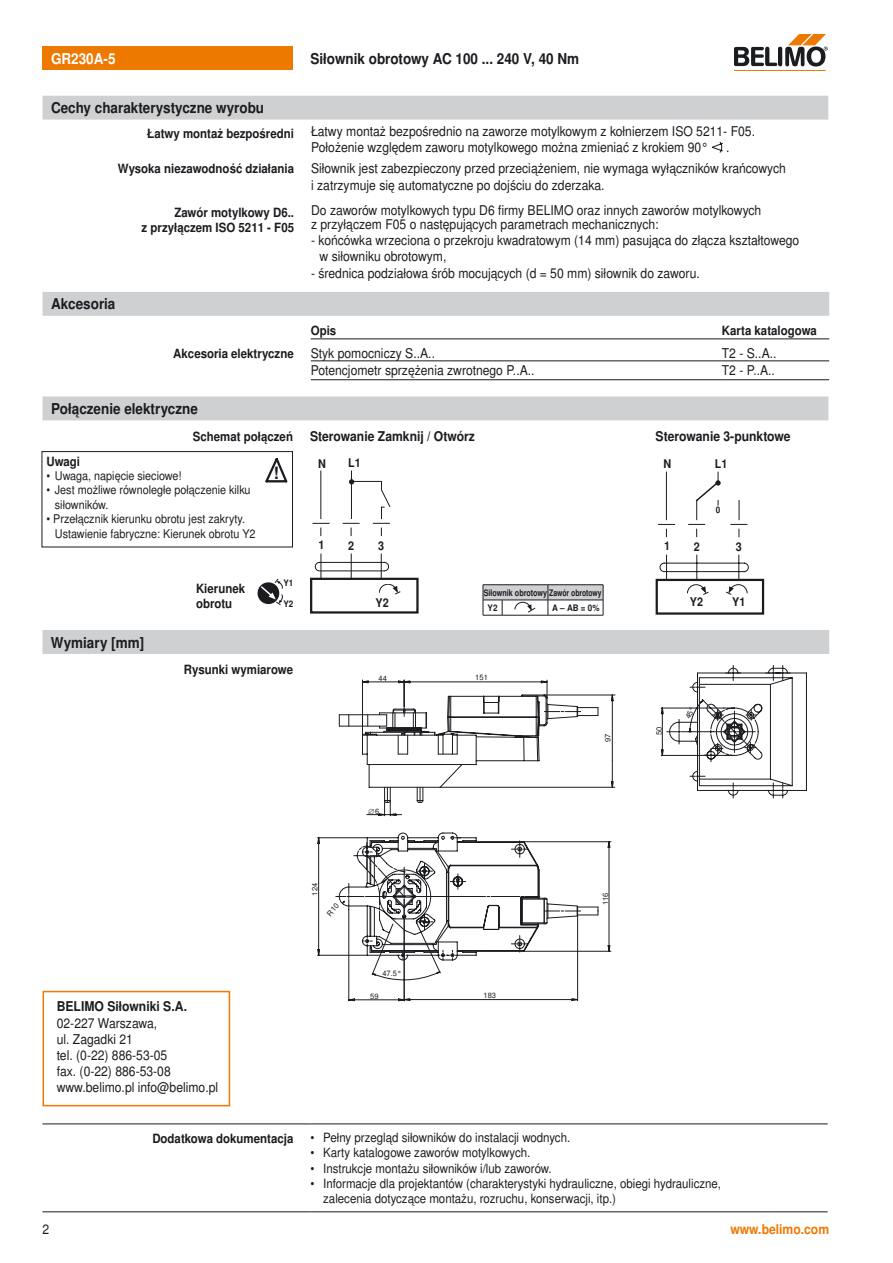
<style>
.page{position:relative;width:893px;height:1263px;background:#fff}
.page>*{position:absolute;margin:0;border:0;box-sizing:border-box;transform-origin:0 0}
.t1{font:700 16.95px "Nimbus Sans BEL";color:#1b1c20}
.Titel_1{font:700 15px "Nimbus Sans BEL";color:#1b1c20;scale:.9 1}
.Überschrift_2_links{font:700 15px "Nimbus Sans BEL";color:#1b1c20;scale:.9 1}
.Überschrift_2_links_invers{font:700 15px "Nimbus Sans BEL";color:#fff;scale:.9 1}
.Normalny{font:13.5px "Nimbus Sans BEL";color:#1b1c20;scale:.9 1}
.Lauftext_9{font:13.5px "Nimbus Sans BEL";color:#1b1c20;scale:.9 1}
.Titel_3{font:700 13.5px "Nimbus Sans BEL";color:#1b1c20;scale:.9 1}
.www_rechts{font:700 13.5px "Nimbus Sans BEL";color:#ee7900;scale:.9 1}
.Zahl_Seite_links{font:13.5px "Nimbus Sans BEL";color:#1b1c20;scale:.9 1}
.Sicherheitshinweise{font:12.75px "Nimbus Sans BEL";color:#1b1c20;scale:.9 1}
.Marginalien{font:700 12.75px "Nimbus Sans BEL";color:#1b1c20;scale:.9 1}
.Lauftext_9-2{font:700 12.75px "Nimbus Sans BEL";color:#1b1c20;scale:.9 1}
.Titel_2{font:700 12.75px/15.3px "Nimbus Sans BEL";color:#1b1c20;scale:.9 1}
.Lauftext_8{font:700 12.75px "Nimbus Sans BEL";color:#1b1c20;scale:.9 1}
.Aufzählung_9__3_mm{font:12px/14.4px "Nimbus Sans BEL";color:#1b1c20;scale:.9 1}
.Hinweise_Aufzählung{font:12px "Nimbus Sans BEL";color:#1b1c20;scale:.9 1}
.t2{font:700 12px "Nimbus Sans BEL";color:#1b1c20;scale:.9 1}
.t3{font:700 9px/15.1px "Nimbus Sans BEL";color:#1b1c20;scale:.8 1}
.t4{font:700 9px "Nimbus Sans BEL";color:#1b1c20;scale:.9 1}
.t5{font:7.5px "Nimbus Sans BEL";color:#1b1c20}
</style>
<div class="page">
<hr style="left:735px;top:70px;width:91px;height:1px;background:#ee7900">
<svg style="left:735px;top:34px;width:93px;height:33px"></svg>
<div style="left:43px;top:47px;width:250px;height:23px;background:#ee7900"></div>
<div style="left:43px;top:396px;width:785px;height:24px;background:#ced0d2"></div>
<div style="left:310px;top:578px;width:109px;height:36px;border:2px solid #1b1c20"></div>
<svg style="left:312px;top:470px;width:89px;height:124px"></svg>
<svg style="left:483px;top:584px;width:121px;height:32px"></svg>
<div style="left:656px;top:579px;width:108px;height:36px;border:2px solid #1b1c20"></div>
<svg style="left:657px;top:471px;width:92px;height:124px"></svg>
<div style="left:43px;top:96px;width:785px;height:24px;background:#ced0d2"></div>
<svg style="left:712px;top:142px;width:11px;height:10px"></svg>
<div style="left:42px;top:630px;width:787px;height:24px;background:#ced0d2"></div>
<hr style="left:310px;top:662px;width:496px;height:1px;background:#1b1c20">
<hr style="left:310px;top:662px;width:1px;height:159px;background:#1b1c20">
<hr style="left:310px;top:1020px;width:496px;height:1px;background:#1b1c20">
<hr style="left:834px;top:662px;width:1px;height:159px;background:#1b1c20">
<hr style="left:310px;top:830px;width:1px;height:178px;background:#1b1c20">
<hr style="left:310px;top:1012px;width:342px;height:1px;background:#1b1c20">
<hr style="left:834px;top:830px;width:1px;height:178px;background:#1b1c20">
<div style="left:42px;top:451px;width:251px;height:96px;border:1px solid #1b1c20"></div>
<svg style="left:265px;top:458px;width:22px;height:25px"></svg>
<hr style="left:43px;top:1124px;width:267px;height:1px;background:#1b1c20">
<hr style="left:310px;top:1124px;width:518px;height:1px;background:#1b1c20">
<hr style="left:43px;top:1211px;width:267px;height:1px;background:#1b1c20">
<hr style="left:310px;top:1211px;width:518px;height:1px;background:#1b1c20">
<div style="left:43px;top:292px;width:786px;height:24px;background:#ced0d2"></div>
<hr style="left:311px;top:361px;width:411px;height:1px;background:#1b1c20">
<hr style="left:722px;top:361px;width:107px;height:1px;background:#1b1c20">
<hr style="left:311px;top:379px;width:411px;height:1px;background:#1b1c20">
<hr style="left:722px;top:379px;width:107px;height:1px;background:#1b1c20">
<hr style="left:311px;top:338px;width:411px;height:1px;background:#1b1c20">
<hr style="left:722px;top:338px;width:107px;height:1px;background:#1b1c20">
<div style="left:258px;top:582px;width:21px;height:22px;background:#1b1c20;border-radius:50%"></div>
<svg style="left:259px;top:579px;width:24px;height:26px"></svg>
<div style="left:43px;top:991px;width:187px;height:115px;border:1px solid #ee7900"></div>
<svg style="left:310px;top:668px;width:496px;height:153px"></svg>
<svg style="left:317px;top:832px;width:295px;height:170px"></svg>
<p class="Überschrift_2_links_invers" style="left:51px;top:50px;width:73px">GR230A-5</p>
<p class="Überschrift_2_links" style="left:310px;top:50px;width:300px">Siłownik obrotowy AC 100 ... 240 V, 40 Nm</p>
<p class="Titel_1" style="left:51px;top:99px;width:238px">Cechy charakterystyczne wyrobu</p>
<p class="Marginalien" style="left:147px;top:126px;width:165px">Łatwy montaż bezpośredni</p>
<p class="Normalny" style="left:311px;top:123px;width:495px">Łatwy montaż bezpośrednio na zaworze motylkowym z kołnierzem ISO 5211- F05.</p>
<p class="Normalny" style="left:311px;top:140px;width:443px">Położenie względem zaworu motylkowego można zmieniać z krokiem 90°</p>
<p class="Normalny" style="left:726px;top:140px;width:5px">.</p>
<p class="Marginalien" style="left:118px;top:160px;width:197px">Wysoka niezawodność działania</p>
<p class="Normalny" style="left:311px;top:160px;width:529px">Siłownik jest zabezpieczony przed przeciążeniem, nie wymaga wyłączników krańcowych</p>
<p class="Normalny" style="left:311px;top:177px;width:328px">i zatrzymuje się automatyczne po dojściu do zderzaka.</p>
<p class="Marginalien" style="left:174px;top:205px;width:135px">Zawór motylkowy D6..</p>
<p class="Marginalien" style="left:142px;top:220px;width:171px">z przyłączem ISO 5211 - F05</p>
<p class="Normalny" style="left:311px;top:202px;width:502px">Do zaworów motylkowych typu D6 firmy BELIMO oraz innych zaworów motylkowych</p>
<p class="Normalny" style="left:311px;top:216px;width:388px">z przyłączem F05 o następujących parametrach mechanicznych:</p>
<p class="Normalny" style="left:311px;top:232px;width:544px">- końcówka wrzeciona o przekroju kwadratowym (14 mm) pasująca do złącza kształtowego</p>
<p class="Normalny" style="left:320px;top:248px;width:142px">w siłowniku obrotowym,</p>
<p class="Normalny" style="left:311px;top:265px;width:433px">- średnica podziałowa śrób mocujących (d = 50 mm) siłownik do zaworu.</p>
<p class="Titel_1" style="left:51px;top:295px;width:73px">Akcesoria</p>
<p class="Lauftext_9-2" style="left:311px;top:322px;width:30px">Opis</p>
<p class="Lauftext_9-2" style="left:722px;top:322px;width:107px">Karta katalogowa</p>
<p class="Marginalien" style="left:173px;top:346px;width:135px">Akcesoria elektryczne</p>
<p class="Lauftext_9" style="left:311px;top:345px;width:140px">Styk pomocniczy S..A..</p>
<p class="Lauftext_9" style="left:722px;top:345px;width:62px">T2 - S..A..</p>
<p class="Lauftext_9" style="left:311px;top:362px;width:250px">Potencjometr sprzężenia zwrotnego P..A..</p>
<p class="Lauftext_9" style="left:722px;top:362px;width:61px">T2 - P..A..</p>
<p class="Titel_1" style="left:51px;top:400px;width:165px">Połączenie elektryczne</p>
<p class="Marginalien" style="left:193px;top:429px;width:113px">Schemat połączeń</p>
<p class="Titel_3" style="left:310px;top:428px;width:185px">Sterowanie Zamknij / Otwórz</p>
<p class="Titel_3" style="left:656px;top:428px;width:152px">Sterowanie 3-punktowe</p>
<p class="Lauftext_8" style="left:46px;top:453px;width:39px">Uwagi</p>
<p class="Aufzählung_9__3_mm" style="left:46px;top:469px;width:152px">• Uwaga, napięcie sieciowe!</p>
<p class="Aufzählung_9__3_mm" style="left:55px;top:483px;width:219px;text-indent:-8px">• Jest możliwe równoległe połączenie kilku siłowników.</p>
<p class="Hinweise_Aufzählung" style="left:46px;top:512px;width:222px">• Przełącznik kierunku obrotu jest zakryty.</p>
<p class="Aufzählung_9__3_mm" style="left:55px;top:526px;width:224px">Ustawienie fabryczne: Kierunek obrotu Y2</p>
<p class="Titel_1" style="left:51px;top:633px;width:105px">Wymiary [mm]</p>
<p class="Titel_2" style="left:196px;top:581px;width:56px">Kierunek obrotu</p>
<p class="t1" style="left:274px;top:463px;width:7px">!</p>
<p class="t4" style="left:283px;top:578px;width:13px">Y1</p>
<p class="t4" style="left:283px;top:598px;width:13px">Y2</p>
<p class="Marginalien" style="left:184px;top:662px;width:123px">Rysunki wymiarowe</p>
<p class="t2" style="left:318px;top:456px;width:10px">N</p>
<p class="t2" style="left:348px;top:456px;width:16px">L1</p>
<p class="t2" style="left:319px;top:538px;width:8px">1</p>
<p class="t2" style="left:348px;top:538px;width:8px">2</p>
<p class="t2" style="left:378px;top:538px;width:8px">3</p>
<p class="t2" style="left:376px;top:596px;width:16px">Y2</p>
<p class="t3" style="left:488px;top:585px;width:144px;text-indent:-4px">Siłownik obrotowy Zawór obrotowy<br>Y2</p>
<p class="t4" style="left:552px;top:602px;width:54px">A – AB = 0%</p>
<p class="t5" style="left:379px;top:673px;width:10px">44</p>
<p class="t5" style="left:475px;top:673px;width:14px">151</p>
<p class="t5" style="left:603px;top:735px;width:10px;rotate:-90deg">97</p>
<p class="t5" style="left:603px;top:742px;width:10px;rotate:-90deg">97</p>
<p class="t5" style="left:368px;top:806px;width:13px">∅6</p>
<p class="Titel_3" style="left:57px;top:998px;width:146px">BELIMO Siłowniki S.A.</p>
<p class="Normalny" style="left:57px;top:1015px;width:113px">02-227 Warszawa,</p>
<p class="Normalny" style="left:57px;top:1031px;width:86px">ul. Zagadki 21</p>
<p class="Normalny" style="left:57px;top:1047px;width:124px">tel. (0-22) 886-53-05</p>
<p class="Normalny" style="left:57px;top:1063px;width:128px">fax. (0-22) 886-53-08</p>
<p class="Normalny" style="left:57px;top:1079px;width:181px">www.belimo.pl info@belimo.pl</p>
<p class="t5" style="left:310px;top:896px;width:14px;rotate:-90deg">124</p>
<p class="t5" style="left:310px;top:903px;width:14px;rotate:-90deg">124</p>
<p class="t5" style="left:382px;top:969px;width:21px">47.5°</p>
<p class="t5" style="left:370px;top:991px;width:10px">59</p>
<p class="t5" style="left:484px;top:991px;width:14px">183</p>
<p class="t5" style="left:601px;top:905px;width:14px;rotate:-90deg">116</p>
<p class="t2" style="left:664px;top:457px;width:10px">N</p>
<p class="t2" style="left:715px;top:456px;width:16px">L1</p>
<p class="t4" style="left:716px;top:505px;width:7px">0</p>
<p class="t2" style="left:664px;top:539px;width:8px">1</p>
<p class="t2" style="left:694px;top:539px;width:8px">2</p>
<p class="t2" style="left:736px;top:539px;width:8px">3</p>
<p class="t2" style="left:690px;top:595px;width:16px">Y2</p>
<p class="t2" style="left:732px;top:594px;width:16px">Y1</p>
<p class="t5" style="left:654px;top:728px;width:10px;rotate:-90deg">50</p>
<p class="t5" style="left:654px;top:735px;width:10px;rotate:-90deg">50</p>
<p class="Marginalien" style="left:152px;top:1131px;width:158px">Dodatkowa dokumentacja</p>
<p class="Sicherheitshinweise" style="left:310px;top:1130px;width:290px">• Pełny przegląd siłowników do instalacji wodnych.</p>
<p class="Sicherheitshinweise" style="left:310px;top:1145px;width:246px">• Karty katalogowe zaworów motylkowych.</p>
<p class="Sicherheitshinweise" style="left:310px;top:1160px;width:270px">• Instrukcje montażu siłowników i/lub zaworów.</p>
<p class="Sicherheitshinweise" style="left:310px;top:1176px;width:458px">• Informacje dla projektantów (charakterystyki hydrauliczne, obiegi hydrauliczne,</p>
<p class="Sicherheitshinweise" style="left:323px;top:1191px;width:327px">zalecenia dotyczące montażu, rozruchu, konserwacji, itp.)</p>
<p class="Zahl_Seite_links" style="left:43px;top:1221px;width:9px">2</p>
<p class="www_rechts" style="left:730px;top:1221px;width:111px">www.belimo.com</p>
</div>
